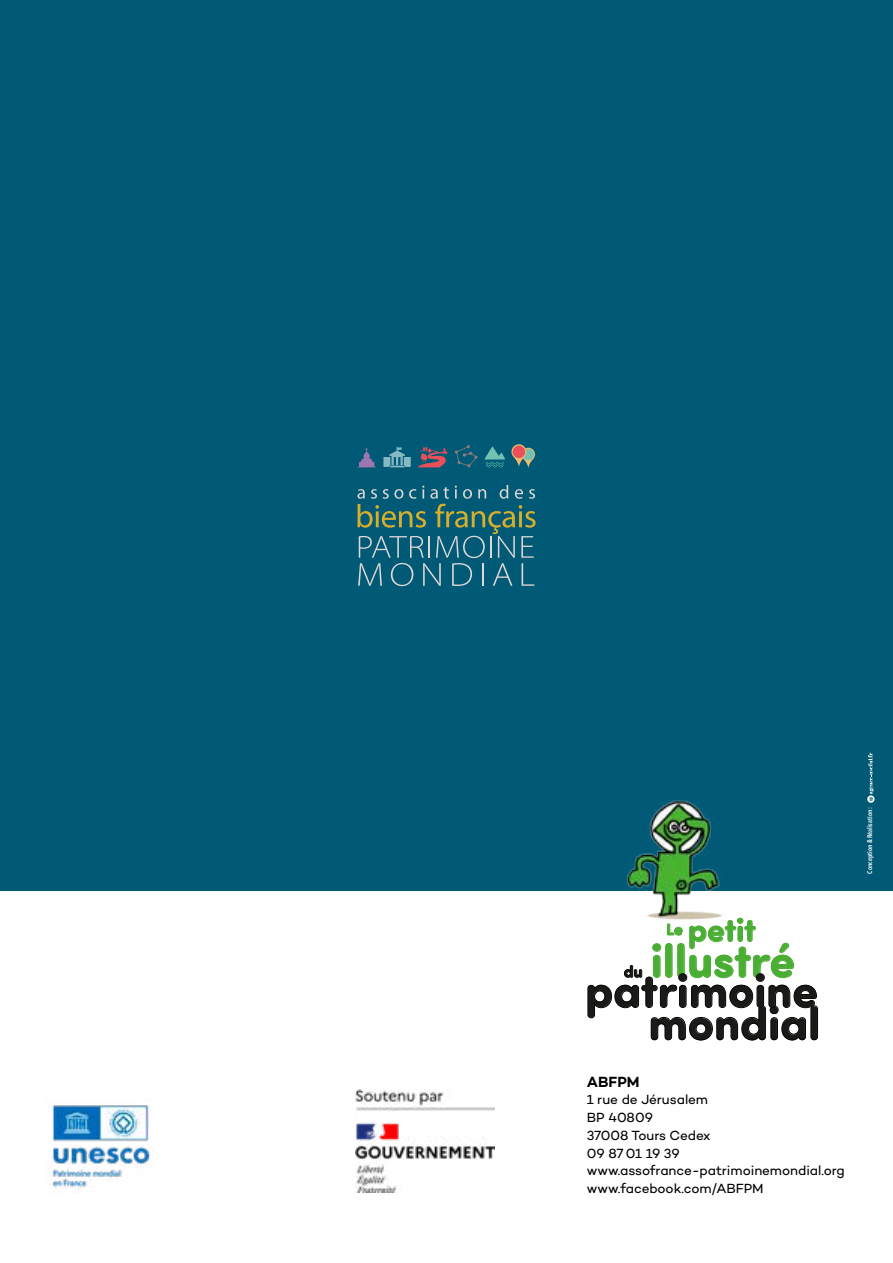
<style>
.page{position:relative;width:893px;height:1263px;background:#fff}
.page>*{position:absolute;margin:0;border:0;box-sizing:border-box;transform-origin:0 0}
.t1{font:700 46.35px "Sofia Pro Soft";color:#1a1a18}
.t2{font:700 46.35px "Sofia Pro Soft";color:#4aae35}
.t3{font:700 32.1px "Sofia Pro Soft";color:#4aae35}
.t4{font:700 16.05px "Sofia Pro Soft";color:#4aae35}
.t5{font:700 16.05px "Sofia Pro Soft";color:#1a1a18}
.t6{font:600 15px "Campton";color:#000}
.t7{font:13.5px/17.7px "Campton";letter-spacing:-.005em;color:#000}
.t8{font:600 6.75px "Avenir Next Condensed";color:#fff}
</style>
<div class="page">
<div style="left:0;top:0;width:893px;height:891px;background:#005975"></div>
<svg style="left:357px;top:485px;width:179px;height:101px"></svg>
<svg style="left:357px;top:448px;width:19px;height:19px"></svg>
<svg style="left:383px;top:447px;width:28px;height:20px"></svg>
<svg style="left:418px;top:447px;width:30px;height:20px"></svg>
<svg style="left:455px;top:445px;width:23px;height:22px"></svg>
<svg style="left:484px;top:446px;width:21px;height:21px"></svg>
<svg style="left:511px;top:444px;width:24px;height:23px"></svg>
<div style="left:513px;top:446px;width:12px;height:12px;background:#ea505a;border-radius:50%"></div>
<img style="left:626px;top:800px;width:97px;height:118px">
<div style="left:811px;top:1005px;width:7px;height:35px;border:1px solid #080605;border-radius:3px"></div>
<svg style="left:588px;top:918px;width:229px;height:122px"></svg>
<img style="left:355px;top:1090px;width:139px;height:103px">
<svg style="left:867px;top:753px;width:7px;height:50px"></svg>
<img style="left:48px;top:1105px;width:107px;height:88px">
<h2 class="t3" style="left:688px;top:907px;width:69px">petit</h2>
<p class="t4" style="left:666px;top:918px;width:18px">Le</p>
<h1 class="t2" style="left:651px;top:927px;width:146px">illustré</h1>
<h1 class="t1" style="left:648px;top:989px;width:173px">mondial</h1>
<p class="t5" style="left:624px;top:960px;width:20px">du</p>
<h1 class="t1" style="left:585px;top:957px;width:234px">patrimoine</h1>
<p class="t6" style="left:587px;top:1072px;width:54px">ABFPM</p>
<p class="t7" style="left:587px;top:1090px;width:260px">1 rue de Jérusalem<br>BP 40809<br>37008 Tours Cedex<br>09 87 01 19 39 www.assofrance-patrimoinemondial.org www.facebook.com/ABFPM</p>
<p class="t8" style="left:864px;top:874px;width:69px;rotate:-90deg">Conception &amp; Réalisation :</p>
</div>
